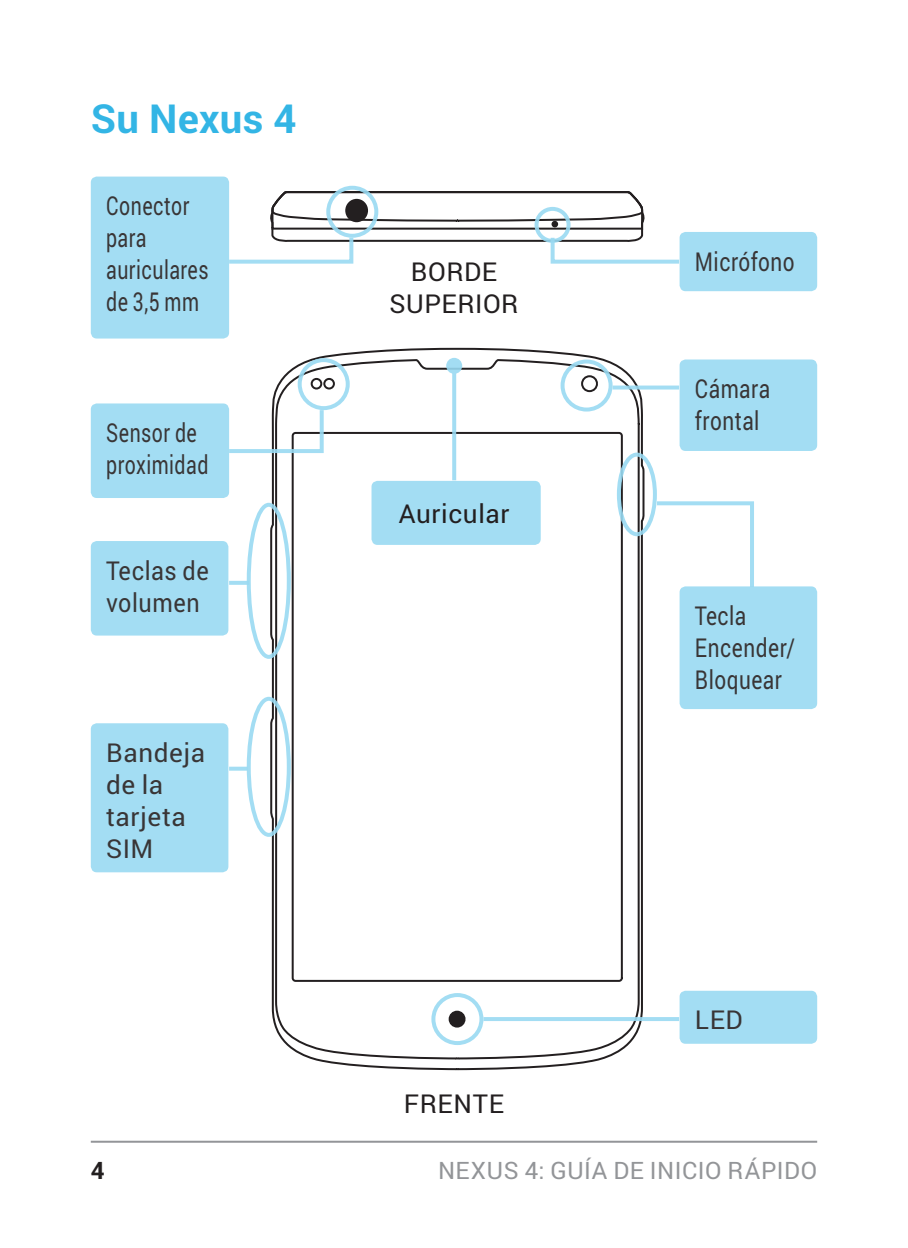
<style>
.page{position:relative;width:908px;height:1248px;background:#fff}
.page>*{position:absolute;margin:0;border:0;box-sizing:border-box;transform-origin:0 0}
.t1{font:700 40px "Roboto";color:#33b5e5}
.t2{font:26px/32px "Roboto";letter-spacing:.025em;color:#231f20}
.t3{font:26px/32px "Roboto";letter-spacing:.025em;color:#231f20;scale:.75 1}
.t4{font:26px/32px "Roboto";letter-spacing:.025em;color:#231f20;scale:.8 1}
.t5{font:26px/32px "Roboto";letter-spacing:.025em;color:#231f20;scale:.9 1}
.t6{font:24px "Roboto";letter-spacing:.025em;color:#939598}
</style>
<div class="page">
<hr style="left:91px;top:1140px;width:725px;height:2px;background:#939598">
<svg style="left:269px;top:347px;width:376px;height:724px"></svg>
<svg style="left:274px;top:358px;width:367px;height:702px"></svg>
<div style="left:581px;top:375px;width:16px;height:17px;border:2px solid #231f20;border-radius:50%"></div>
<div style="left:449px;top:1011px;width:15px;height:15px;background:#231f20;border-radius:50%"></div>
<div style="left:448px;top:1010px;width:17px;height:17px;border:2px solid #231f20;border-radius:50%"></div>
<div style="left:310px;top:378px;width:12px;height:11px;border:2px solid #231f20;border-radius:50%"></div>
<div style="left:323px;top:378px;width:12px;height:11px;border:2px solid #231f20;border-radius:50%"></div>
<div style="left:291px;top:432px;width:331px;height:549px;border:2px solid #231f20;border-radius:3px"></div>
<div style="left:371px;top:481px;width:169px;height:64px;background:#a3ddf3;border-radius:6px"></div>
<div style="left:560px;top:359px;width:52px;height:52px;border:4px solid #99daf2;border-radius:50%"></div>
<div style="left:431px;top:992px;width:52px;height:52px;border:4px solid #99daf2;border-radius:50%"></div>
<div style="left:616px;top:452px;width:40px;height:84px;border:4px solid #99daf2;border-radius:50%"></div>
<div style="left:247px;top:502px;width:44px;height:156px;border:4px solid #99daf2;border-radius:50%"></div>
<div style="left:247px;top:696px;width:44px;height:140px;border:4px solid #99daf2;border-radius:50%"></div>
<div style="left:297px;top:358px;width:52px;height:52px;border:4px solid #99daf2;border-radius:50%"></div>
<svg style="left:228px;top:406px;width:97px;height:49px"></svg>
<svg style="left:229px;top:190px;width:450px;height:75px"></svg>
<svg style="left:452px;top:374px;width:4px;height:106px"></svg>
<svg style="left:446px;top:358px;width:16px;height:16px"></svg>
<svg style="left:612px;top:385px;width:66px;height:4px"></svg>
<svg style="left:483px;top:1016px;width:195px;height:4px"></svg>
<svg style="left:652px;top:499px;width:102px;height:87px"></svg>
<svg style="left:229px;top:580px;width:20px;height:4px"></svg>
<svg style="left:229px;top:766px;width:18px;height:4px"></svg>
<div style="left:326px;top:186px;width:52px;height:52px;border:4px solid #99daf2;border-radius:50%"></div>
<div style="left:534px;top:207px;width:36px;height:36px;border:4px solid #99daf2;border-radius:50%"></div>
<div style="left:91px;top:176px;width:138px;height:162px;background:#a3ddf3;border-radius:6px"></div>
<div style="left:91px;top:403px;width:138px;height:95px;background:#a3ddf3;border-radius:6px"></div>
<div style="left:91px;top:541px;width:137px;height:94px;background:#a3ddf3;border-radius:6px"></div>
<div style="left:91px;top:723px;width:137px;height:149px;background:#a3ddf3;border-radius:6px"></div>
<div style="left:679px;top:232px;width:137px;height:59px;background:#a3ddf3;border-radius:6px"></div>
<div style="left:679px;top:359px;width:137px;height:92px;background:#a3ddf3;border-radius:6px"></div>
<div style="left:679px;top:586px;width:137px;height:123px;background:#a3ddf3;border-radius:6px"></div>
<div style="left:679px;top:990px;width:137px;height:53px;background:#a3ddf3;border-radius:6px"></div>
<h1 class="t1" style="left:91px;top:90px;width:205px">Su Nexus 4</h1>
<p class="t3" style="left:106px;top:189px;width:138px">Conector para auriculares de 3,5 mm</p>
<p class="t3" style="left:106px;top:416px;width:138px">Sensor de proximidad</p>
<p class="t5" style="left:106px;top:553px;width:115px">Teclas de volumen</p>
<p class="t2" style="left:106px;top:735px;width:100px">Bandeja de la tarjeta<br>SIM</p>
<p class="t2" style="left:389px;top:254px;width:131px;text-indent:21px">BORDE superior</p>
<p class="t2" style="left:398px;top:496px;width:112px">Auricular</p>
<p class="t2" style="left:404px;top:1086px;width:101px">frente</p>
<p class="t4" style="left:694px;top:244px;width:126px">Micrófono</p>
<p class="t4" style="left:694px;top:372px;width:96px">Cámara frontal</p>
<p class="t4" style="left:694px;top:598px;width:127px">Tecla<br>Encender/<br>Bloquear</p>
<p class="t2" style="left:694px;top:1003px;width:49px">LED</p>
<p class="t6" style="left:438px;top:1153px;width:380px">Nexus 4: guía de in icio rápido</p>
</div>
